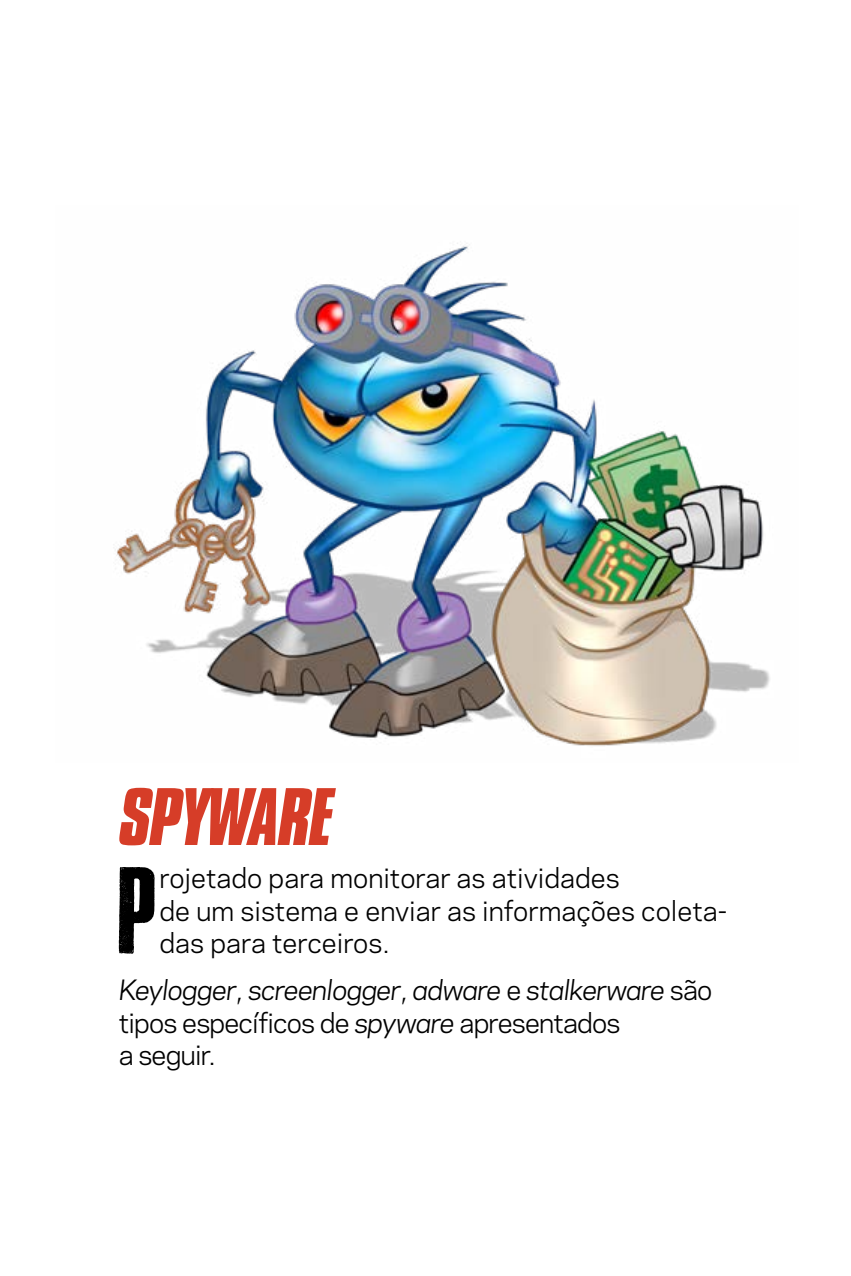
<style>
.page{position:relative;width:851px;height:1276px;background:#fff}
.page>*{position:absolute;margin:0;border:0;box-sizing:border-box;transform-origin:0 0}
.t1{font:103.25px "Cross Town";color:#000}
.t2{font:italic 700 70px "Compacta BT";letter-spacing:-.02em;color:#d63d28}
.t3{font:italic 26.25px/32.5px "Galaxie Polaris";letter-spacing:-.03em;color:#000}
.t4{font:26.25px/32.5px "Galaxie Polaris";color:#000}
.s1{font-style:normal}
</style>
<div class="page">
<img style="left:115px;top:243px;width:655px;height:503px">
<h2 class="t2" style="left:120px;top:774px;width:215px">SPYWARE</h2>
<h1 class="t1" style="left:119px;top:866px;width:40px">P</h1>
<p class="t4" style="left:159px;top:860px;width:569px">rojetado para monitorar as atividades<br>de um sistema e enviar as informações coleta&shy;das para terceiros.</p>
<p class="t3" style="left:119px;top:972px;width:595px">Keylogger<span class="s1">,</span> screenlogger<span class="s1">,</span> adware <span class="s1">e</span> stalkerware <span class="s1">são tipos específicos de</span> spyware <span class="s1">apresentados<br>a seguir.</span></p>
</div>
